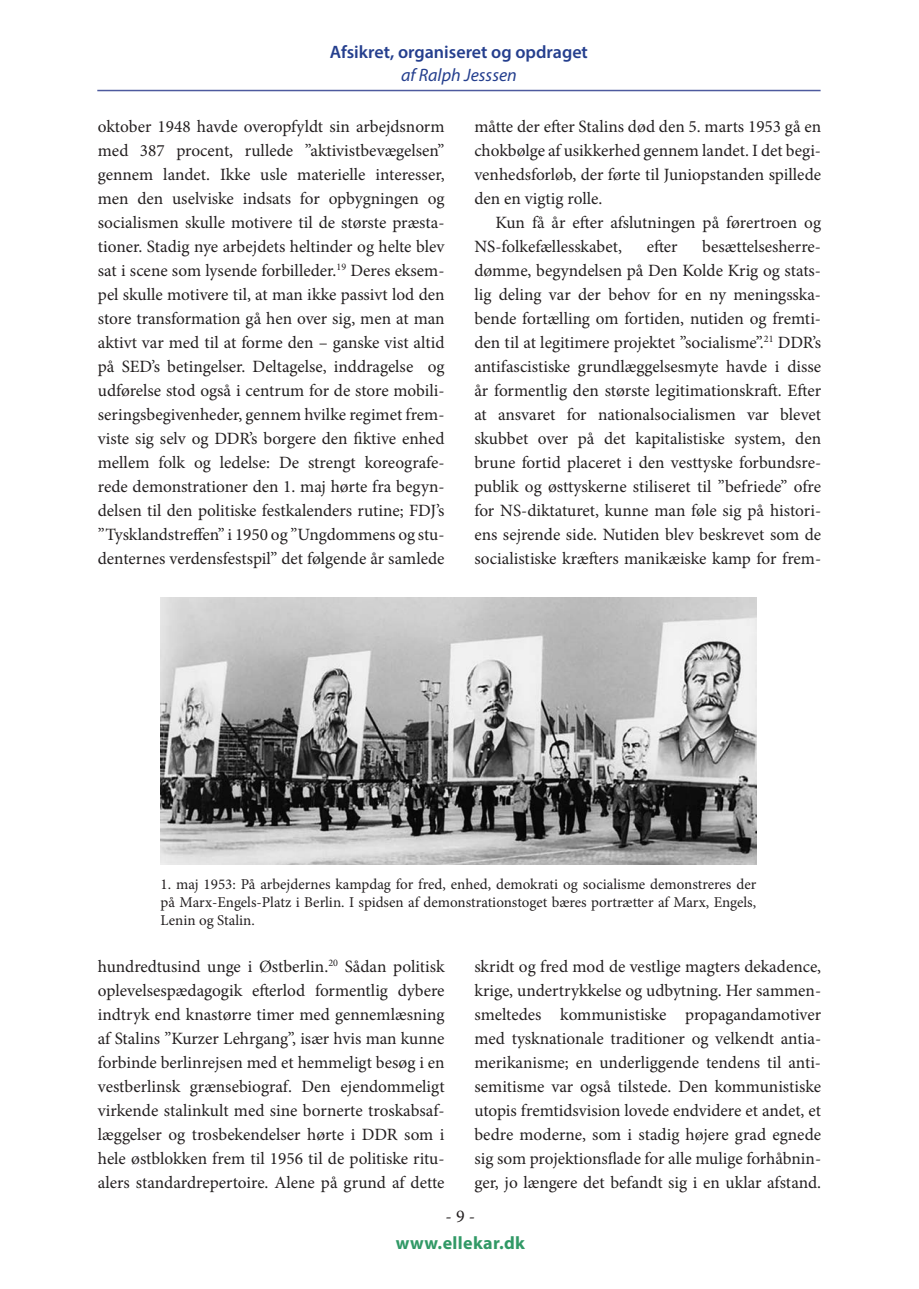
<style>
.page{position:relative;width:919px;height:1289px;background:#fff}
.page>*{position:absolute;margin:0;border:0;box-sizing:border-box;transform-origin:0 0}
.t1{font:600 18px "Myriad Pro";color:#253f8e}
.t2{font:italic 18px "Myriad Pro";color:#253f8e}
.t3{font:700 18px "Myriad Pro";letter-spacing:.02em;color:#319966}
.t4{font:18px "Minion Pro";color:#231f20}
.APU_-_brødskrift_2{font:17.25px/24px "Minion Pro";color:#231f20;text-align:justify}
.APU_-_billedtekst_venstre{font:15px/18px "Minion Pro";color:#231f20;text-align:justify}
</style>
<div class="page">
<hr style="left:97px;top:90px;width:723px;height:1px;background:#4d5a9e">
<img style="left:161px;top:598px;width:595px;height:266px">
<p class="t1" style="left:330px;top:40px;width:259px">Afsikret, organiseret og opdraget</p>
<p class="t2" style="left:401px;top:64px;width:117px">af Ralph Jesssen</p>
<p class="APU_-_brødskrift_2" style="left:98px;top:114px;width:348px">oktober 1948 havde overopfyldt sin arbejdsnorm med 387 procent, rullede ”aktivistbevægelsen” gennem landet. Ikke usle materielle interesser, men den uselviske indsats for opbygningen og socialismen skulle motivere til de største præsta&shy;tioner. Stadig nye arbejdets heltinder og helte blev sat i scene som lysende forbilleder.<sup>19</sup> Deres eksem&shy;pel skulle motivere til, at man ikke passivt lod den store transformation gå hen over sig, men at man aktivt var med til at forme den – ganske vist altid på SED’s betingelser. Deltagelse, inddragelse og udførelse stod også i centrum for de store mobili&shy;seringsbegivenheder, gennem hvilke regimet frem&shy;viste sig selv og DDR’s borgere den fiktive enhed mellem folk og ledelse: De strengt koreografe&shy;rede demonstrationer den 1. maj hørte fra begyn&shy;delsen til den politiske festkalenders rutine; FDJ’s ”Tysklandstreffen” i 1950 og ”Ungdommens og stu&shy;denternes verdensfestspil” det følgende år samlede</p>
<p class="APU_-_brødskrift_2" style="left:474px;top:114px;width:348px">måtte der efter Stalins død den 5. marts 1953 gå en chokbølge af usikkerhed gennem landet. I det begi&shy;venhedsforløb, der førte til Juniopstanden spillede den en vigtig rolle.</p>
<p class="APU_-_brødskrift_2" style="left:474px;top:210px;width:348px;text-indent:21px">Kun få år efter afslutningen på førertroen og<br>NS-folkefællesskabet,</p>
<p class="APU_-_brødskrift_2" style="left:474px;top:234px;width:348px;text-indent:228px">besættelsesherre&shy;dømme, begyndelsen på Den Kolde Krig og stats&shy;lig deling var der behov for en ny meningsska&shy;bende fortælling om fortiden, nutiden og fremti&shy;den til at legitimere projektet ”socialisme”.<sup>21</sup> DDR’s antifascistiske grundlæggelsesmyte havde i disse år formentlig den største legitimationskraft. Efter at ansvaret for nationalsocialismen var blevet skubbet over på det kapitalistiske system, den brune fortid placeret i den vesttyske forbundsre&shy;publik og østtyskerne stiliseret til ”befriede” ofre for NS-diktaturet, kunne man føle sig på histori&shy;ens sejrende side. Nutiden blev beskrevet som de socialistiske kræfters manikæiske kamp for frem-</p>
<p class="APU_-_brødskrift_2" style="left:646px;top:234px;width:32px">efter</p>
<p class="APU_-_billedtekst_venstre" style="left:161px;top:875px;width:597px">1. maj 1953: På arbejdernes kampdag for fred, enhed, demokrati og socialisme demonstreres der på Marx-Engels-Platz i Berlin. I spidsen af demonstrationstoget bæres portrætter af Marx, Engels, Lenin og Stalin.</p>
<p class="APU_-_brødskrift_2" style="left:98px;top:954px;width:348px">hundredtusind unge i Østberlin.<sup>20</sup> Sådan politisk oplevelsespædagogik efterlod formentlig dybere indtryk end knastørre timer med gennemlæsning af Stalins ”Kurzer Lehrgang”, især hvis man kunne forbinde berlinrejsen med et hemmeligt besøg i en vestberlinsk grænsebiograf. Den ejendommeligt virkende stalinkult med sine bornerte troskabsaf&shy;læggelser og trosbekendelser hørte i DDR som i hele østblokken frem til 1956 til de politiske ritu&shy;alers standardrepertoire. Alene på grund af dette</p>
<p class="APU_-_brødskrift_2" style="left:474px;top:954px;width:348px">skridt og fred mod de vestlige magters dekadence, krige, undertrykkelse og udbytning. Her sammen&shy;smeltedes kommunistiske propagandamotiver med tysknationale traditioner og velkendt antia&shy;merikanisme; en underliggende tendens til anti&shy;semitisme var også tilstede. Den kommunistiske utopis fremtidsvision lovede endvidere et andet, et bedre moderne, som i stadig højere grad egnede sig som projektionsflade for alle mulige forhåbnin&shy;ger, jo længere det befandt sig i en uklar afstand.</p>
<p class="t4" style="left:445px;top:1203px;width:31px">- 9 -</p>
<p class="t3" style="left:395px;top:1231px;width:131px">www.ellekar.dk</p>
</div>
